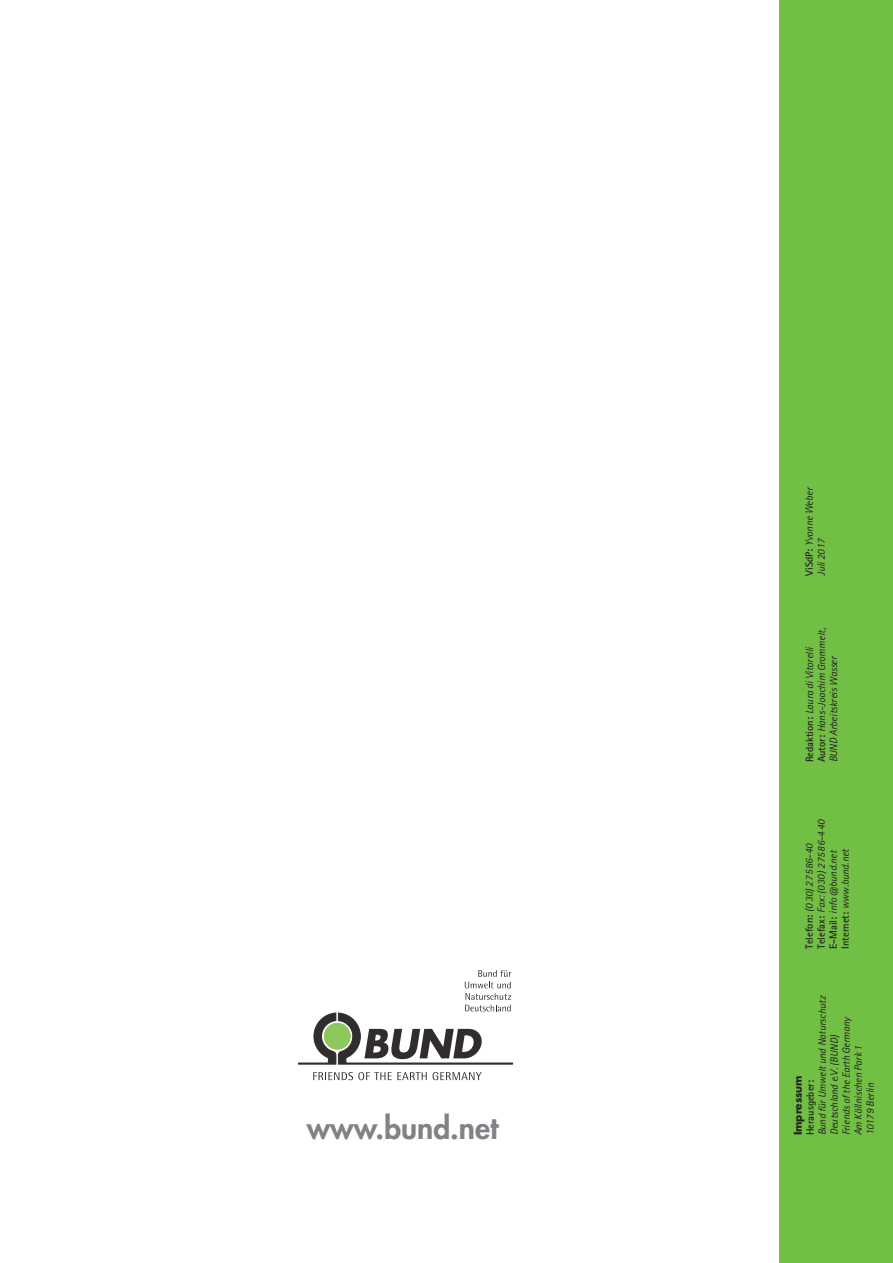
<style>
.page{position:relative;width:893px;height:1263px;background:#fff}
.page>*{position:absolute;margin:0;border:0;box-sizing:border-box;transform-origin:0 0}
.t1{font:800 30px "Futura";color:#808285}
.t2{font:italic 10.5px/12px "Agfa Rotis Sans Serif";color:#231f20}
.t3{font:700 10.5px "Agfa Rotis Sans Serif";color:#231f20}
.t4{font:700 10.5px "Futura";color:#231f20}
.s1{font-weight:700;font-style:normal}
</style>
<div class="page">
<div style="left:779px;top:0;width:114px;height:1263px;background:#71bf44"></div>
<svg style="left:298px;top:970px;width:215px;height:94px"></svg>
<svg style="left:313px;top:1072px;width:114px;height:8px"></svg>
<svg style="left:433px;top:1072px;width:49px;height:8px"></svg>
<h1 class="t1" style="left:307px;top:1113px;width:193px">www.bund.net</h1>
<p class="t2" style="left:804px;top:576px;width:90px;rotate:-90deg"><span class="s1">ViSdP:</span> Yvonne Weber<br>Juli 2017</p>
<p class="t2" style="left:805px;top:762px;width:136px;rotate:-90deg"><span class="s1">Redaktion:</span> Laura di Vitorelli<br><span class="s1">Autor:</span> Hans-Joachim Grommelt,<br>BUND Arbeitskreis Wasser</p>
<p class="t2" style="left:804px;top:949px;width:131px;rotate:-90deg"><span class="s1">Telefon:</span> (030) 27586-40<br><span class="s1">Telefax:</span> Fax: (030) 27586-440<br><span class="s1">E-Mail:</span> info@bund.net<br><span class="s1">Internet:</span> www.bund.net</p>
<p class="t2" style="left:817px;top:1135px;width:141px;rotate:-90deg">Bund für Umwelt und Naturschutz<br>Deutschland e.V. (BUND)<br>Friends of the Earth Germany<br>Am Köllnischen Park 1<br>10179 Berlin</p>
<p class="t4" style="left:793px;top:1135px;width:62px;rotate:-90deg">Impressum</p>
<p class="t3" style="left:806px;top:1135px;width:57px;rotate:-90deg">Herausgeber:</p>
</div>
